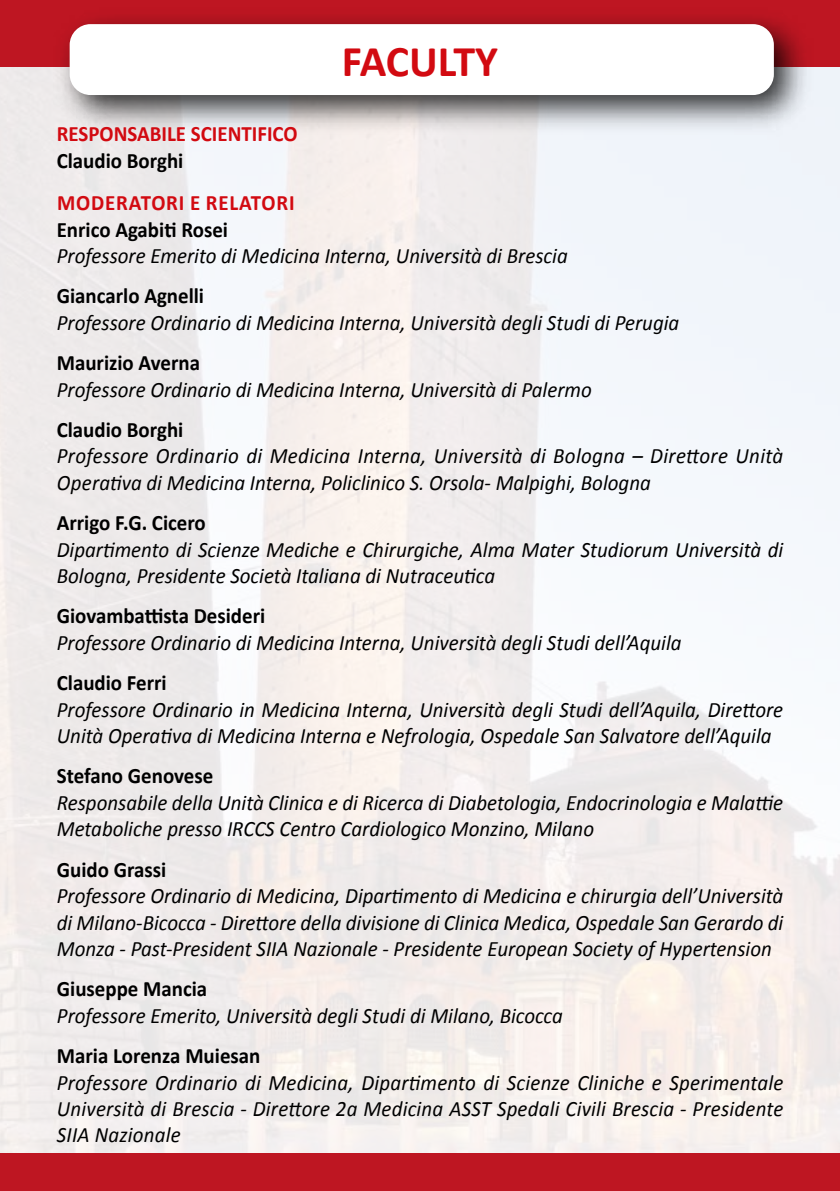
<style>
.page{position:relative;width:840px;height:1191px;background:#fff}
.page>*{position:absolute;margin:0;border:0;box-sizing:border-box;transform-origin:0 0}
.t1{font:700 44px "Calibri";letter-spacing:-.005em;color:#d20a11}
.t2{font:italic 22px/26.4px "Calibri";color:#000;scale:.95 1}
.t3{font:700 22px "Calibri";color:#000;scale:.95 1}
.t4{font:700 22px "Calibri";color:#d20a11;scale:.95 1}
.t5{font:700 22px "Calibri";letter-spacing:.04em;color:#d20a11;scale:.95 1}
</style>
<div class="page">
<img style="left:0;top:66px;width:839px;height:1087px">
<div style="left:0;top:1153px;width:839px;height:38px;background:#be1622"></div>
<div style="left:0;top:0;width:839px;height:66px;background:#be1622"></div>
<img style="left:46px;top:17px;width:775px;height:126px">
<div style="left:70px;top:24px;width:703px;height:71px;background:#fff;border-radius:21px"></div>
<h1 class="t1" style="left:342px;top:33px;width:157px">FACULTY</h1>
<p class="t4" style="left:57px;top:120px;width:255px">RESPONSABILE SCIENTIFICO</p>
<p class="t3" style="left:57px;top:146px;width:135px">Claudio Borghi</p>
<p class="t5" style="left:57px;top:189px;width:251px">MODERATORI E RELATORI</p>
<p class="t3" style="left:57px;top:215px;width:182px">Enrico Agabiti Rosei</p>
<p class="t2" style="left:57px;top:242px;width:539px">Professore Emerito di Medicina Interna, Università di Brescia</p>
<p class="t3" style="left:57px;top:282px;width:156px">Giancarlo Agnelli</p>
<p class="t2" style="left:57px;top:308px;width:656px">Professore Ordinario di Medicina Interna, Università degli Studi di Perugia</p>
<p class="t3" style="left:57px;top:349px;width:152px">Maurizio Averna</p>
<p class="t2" style="left:57px;top:375px;width:564px">Professore Ordinario di Medicina Interna, Università di Palermo</p>
<p class="t3" style="left:57px;top:415px;width:135px">Claudio Borghi</p>
<p class="t2" style="left:57px;top:442px;width:765px">Professore Ordinario di Medicina Interna, Università di Bologna – Direttore Unità<br>Operativa di Medicina Interna, Policlinico S. Orsola- Malpighi, Bologna</p>
<p class="t3" style="left:57px;top:509px;width:158px">Arrigo F.G. Cicero</p>
<p class="t2" style="left:57px;top:535px;width:765px">Dipartimento di Scienze Mediche e Chirurgiche, Alma Mater Studiorum Università di<br>Bologna, Presidente Società Italiana di Nutraceutica</p>
<p class="t3" style="left:57px;top:602px;width:221px">Giovambattista Desideri</p>
<p class="t2" style="left:57px;top:628px;width:658px">Professore Ordinario di Medicina Interna, Università degli Studi dell’Aquila</p>
<p class="t3" style="left:57px;top:669px;width:117px">Claudio Ferri</p>
<p class="t2" style="left:57px;top:695px;width:765px">Professore Ordinario in Medicina Interna, Università degli Studi dell’Aquila, Direttore<br>Unità Operativa di Medicina Interna e Nefrologia, Ospedale San Salvatore dell’Aquila</p>
<p class="t3" style="left:57px;top:762px;width:166px">Stefano Genovese</p>
<p class="t2" style="left:57px;top:788px;width:765px">Responsabile della Unità Clinica e di Ricerca di Diabetologia, Endocrinologia e Malattie<br>Metaboliche presso IRCCS Centro Cardiologico Monzino, Milano</p>
<p class="t3" style="left:57px;top:855px;width:117px">Guido Grassi</p>
<p class="t2" style="left:57px;top:881px;width:765px;text-align:justify">Professore Ordinario di Medicina, Dipartimento di Medicina e chirurgia dell’Università di Milano-Bicocca - Direttore della divisione di Clinica Medica, Ospedale San Gerardo di Monza - Past-President SIIA Nazionale - Presidente European Society of Hypertension</p>
<p class="t3" style="left:57px;top:975px;width:160px">Giuseppe Mancia</p>
<p class="t2" style="left:57px;top:1001px;width:534px">Professore Emerito, Università degli Studi di Milano, Bicocca</p>
<p class="t3" style="left:57px;top:1041px;width:216px">Maria Lorenza Muiesan</p>
<p class="t2" style="left:57px;top:1068px;width:765px;text-align:justify">Professore Ordinario di Medicina, Dipartimento di Scienze Cliniche e Sperimentale Università di Brescia - Direttore 2a Medicina ASST Spedali Civili Brescia - Presidente SIIA Nazionale</p>
</div>
